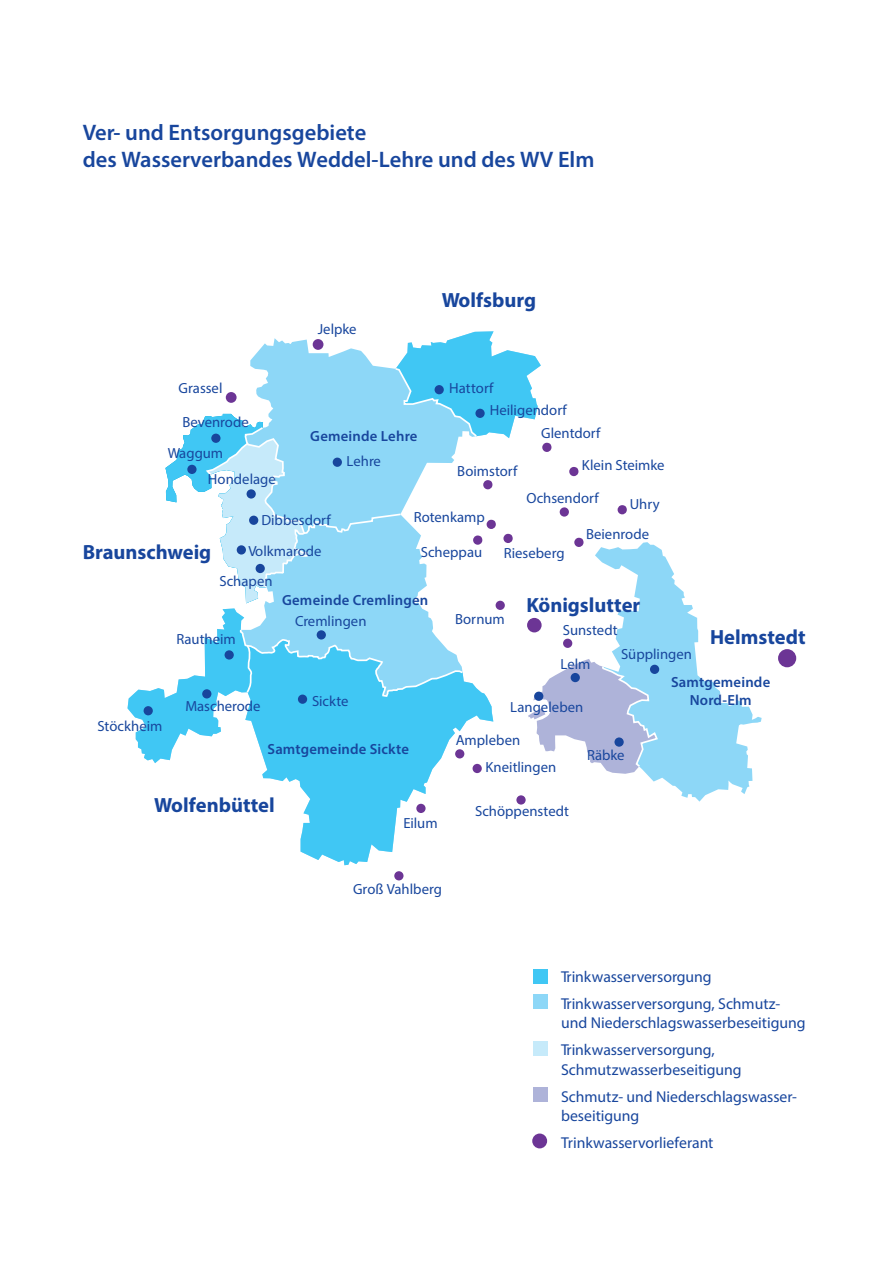
<style>
.page{position:relative;width:893px;height:1263px;background:#fff}
.page>*{position:absolute;margin:0;border:0;box-sizing:border-box;transform-origin:0 0}
.t1{font:600 22.5px/27px "Myriad Pro";color:#18469d}
.t2{font:700 20.55px "Myriad Pro";color:#18469d}
.t3{font:15.75px/27px "Myriad Pro";color:#18469d}
.t4{font:14.7px/22.8px "Myriad Pro";color:#18469d}
.t5{font:600 14.7px/17.7px "Myriad Pro";letter-spacing:.015em;color:#18469d;text-align:center}
</style>
<div class="page">
<svg style="left:128px;top:688px;width:298px;height:177px"></svg>
<div style="left:778px;top:649px;width:18px;height:18px;background:#6c3595;border-radius:50%"></div>
<div style="left:144px;top:706px;width:9px;height:9px;background:#18469d;border-radius:50%"></div>
<div style="left:394px;top:871px;width:9px;height:9px;background:#6c3595;border-radius:50%"></div>
<div style="left:416px;top:804px;width:10px;height:9px;background:#6c3595;border-radius:50%"></div>
<svg style="left:516px;top:795px;width:10px;height:9px"></svg>
<svg style="left:165px;top:331px;width:597px;height:471px"></svg>
<div style="left:533px;top:969px;width:14px;height:15px;background:#40c7f4"></div>
<div style="left:533px;top:994px;width:14px;height:15px;background:#8dd7f7"></div>
<div style="left:533px;top:1041px;width:14px;height:15px;background:#c6eafa"></div>
<div style="left:533px;top:1087px;width:14px;height:14px;background:#aeb3d9"></div>
<div style="left:532px;top:1133px;width:15px;height:15px;background:#6c3595;border-radius:50%"></div>
<div style="left:527px;top:618px;width:15px;height:14px;background:#6c3595;border-radius:50%"></div>
<h1 class="t1" style="left:83px;top:119px;width:513px">Ver- und Entsorgungsgebiete<br>des Wasserverbandes Weddel-Lehre und des WV Elm</h1>
<p class="t4" style="left:179px;top:377px;width:46px">Grassel</p>
<p class="t4" style="left:168px;top:406px;width:82px;line-height:30.9px;text-indent:15px">Bevenrode<br>Waggum</p>
<p class="t4" style="left:208px;top:468px;width:69px">Hondelage</p>
<p class="t4" style="left:318px;top:318px;width:40px">Jelpke</p>
<p class="t5" style="left:310px;top:427px;width:109px">Gemeinde Lehre</p>
<p class="t4" style="left:347px;top:449px;width:36px">Lehre</p>
<h2 class="t2" style="left:442px;top:286px;width:96px">Wolfsburg</h2>
<p class="t4" style="left:490px;top:376px;width:79px;text-indent:-40px">Hattorf<br>Heiligendorf</p>
<p class="t4" style="left:457px;top:460px;width:62px">Boimstorf</p>
<p class="t4" style="left:541px;top:422px;width:61px">Glentdorf</p>
<p class="t4" style="left:582px;top:453px;width:84px">Klein Steimke</p>
<p class="t4" style="left:526px;top:486px;width:74px">Ochsendorf</p>
<p class="t4" style="left:630px;top:492px;width:31px">Uhry</p>
<p class="t4" style="left:414px;top:505px;width:73px">Rotenkamp</p>
<p class="t4" style="left:421px;top:540px;width:63px">Scheppau</p>
<p class="t4" style="left:261px;top:508px;width:71px">Dibbesdorf</p>
<p class="t4" style="left:248px;top:539px;width:75px">Volkmarode</p>
<p class="t4" style="left:219px;top:569px;width:55px">Schapen</p>
<p class="t4" style="left:295px;top:609px;width:73px">Cremlingen</p>
<p class="t4" style="left:586px;top:523px;width:65px">Beienrode</p>
<h2 class="t2" style="left:83px;top:539px;width:130px">Braunschweig</h2>
<p class="t4" style="left:504px;top:542px;width:62px">Rieseberg</p>
<p class="t5" style="left:282px;top:591px;width:148px">Gemeinde Cremlingen</p>
<h2 class="t2" style="left:526px;top:592px;width:116px">Königslutter</h2>
<p class="t4" style="left:455px;top:607px;width:51px">Bornum</p>
<p class="t4" style="left:563px;top:618px;width:56px">Sunstedt</p>
<p class="t4" style="left:177px;top:627px;width:61px">Rautheim</p>
<h2 class="t2" style="left:710px;top:624px;width:97px">Helmstedt</h2>
<p class="t4" style="left:98px;top:714px;width:66px">Stöckheim</p>
<p class="t4" style="left:185px;top:694px;width:77px">Mascherode</p>
<p class="t4" style="left:312px;top:689px;width:38px">Sickte</p>
<p class="t5" style="left:267px;top:740px;width:143px">Samtgemeinde Sickte</p>
<h2 class="t2" style="left:154px;top:791px;width:122px">Wolfenbüttel</h2>
<p class="t4" style="left:403px;top:812px;width:36px">Eilum</p>
<p class="t4" style="left:560px;top:653px;width:32px">Lelm</p>
<p class="t4" style="left:510px;top:695px;width:75px">Langeleben</p>
<p class="t4" style="left:621px;top:643px;width:72px">Süpplingen</p>
<p class="t5" style="left:671px;top:673px;width:101px">Samtgemeinde<br>Nord-Elm</p>
<p class="t4" style="left:456px;top:728px;width:66px">Ampleben</p>
<p class="t4" style="left:485px;top:755px;width:72px">Kneitlingen</p>
<p class="t4" style="left:475px;top:800px;width:95px">Schöppenstedt</p>
<p class="t4" style="left:587px;top:743px;width:39px">Räbke</p>
<p class="t4" style="left:353px;top:877px;width:91px">Groß Vahlberg</p>
<p class="t3" style="left:561px;top:962px;width:221px">Trinkwasserversorgung<br>Trinkwasserversorgung, Schmutz-</p>
<p class="t3" style="left:561px;top:1009px;width:246px">und Niederschlagswasserbeseitigung<br>Trinkwasserversorgung,</p>
<p class="t3" style="left:561px;top:1055px;width:237px">Schmutzwasserbeseitigung<br>Schmutz- und Niederschlagswasser-</p>
<p class="t3" style="left:561px;top:1102px;width:154px">beseitigung<br>Trinkwasservorlieferant</p>
</div>
